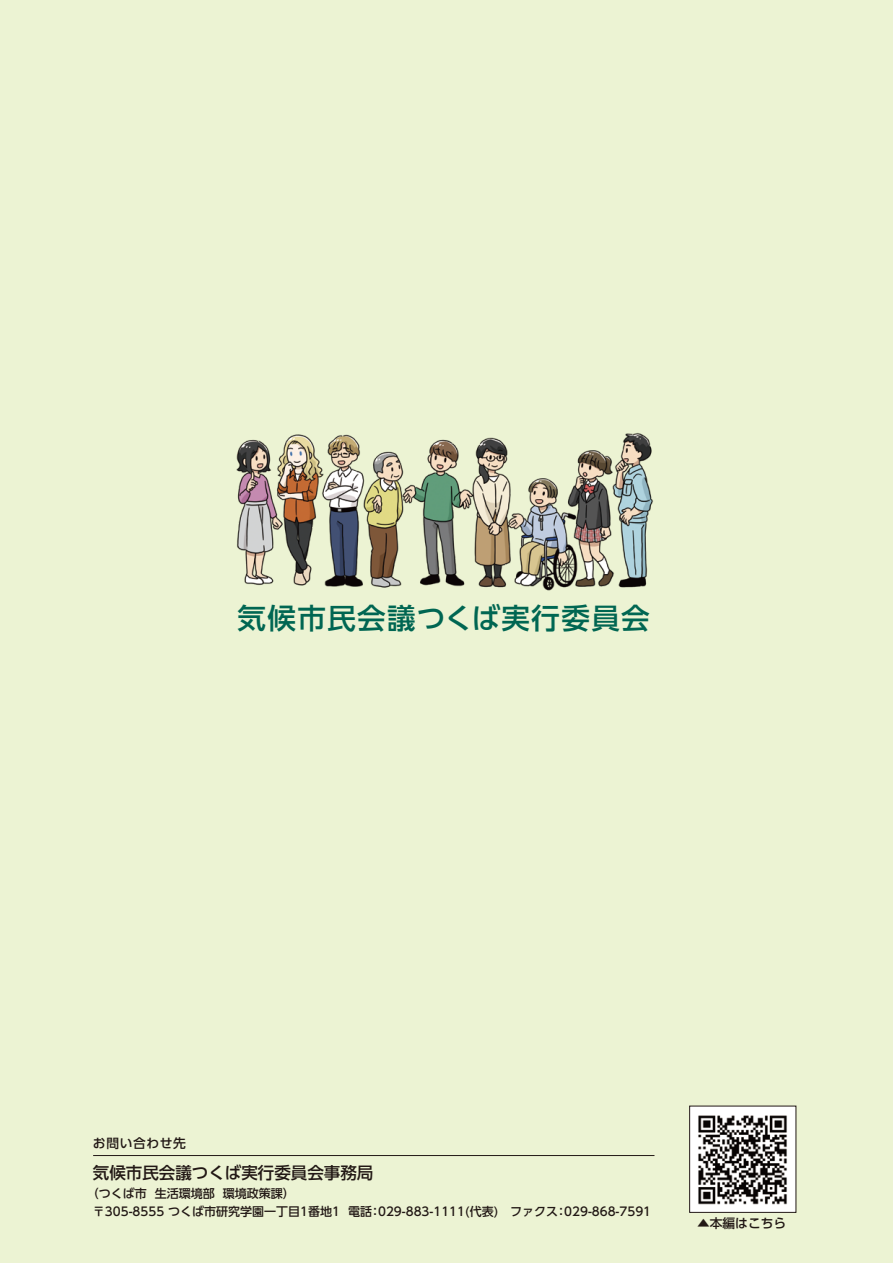
<style>
.page{position:relative;width:893px;height:1263px;background:#ecf3d3}
.page>*{position:absolute;margin:0;border:0;box-sizing:border-box;transform-origin:0 0}
.t1{font:500 28.5px "UD Shin Go Pro";letter-spacing:.05em;color:#006652}
.t2{font:500 16.5px "UD Shin Go Pro";color:#221815}
.t3{font:500 12.75px "UD Shin Go Pro";letter-spacing:.05em;color:#221815}
.t4{font:500 12px/18px "UD Shin Go Pro";color:#221815}
</style>
<div class="page">
<hr style="left:93px;top:1155px;width:561px;height:1px;background:#221815">
<img style="left:691px;top:1108px;width:103px;height:102px">
<img style="left:236px;top:433px;width:417px;height:158px">
<h1 class="t1" style="left:238px;top:595px;width:414px">気候市民会議つくば実行委員会</h1>
<p class="t3" style="left:93px;top:1133px;width:95px">お問い合わせ先</p>
<h2 class="t2" style="left:93px;top:1159px;width:282px">気候市民会議つくば実行委員会事務局</h2>
<p class="t4" style="left:93px;top:1184px;width:560px;text-indent:-6px">（つくば市 生活環境部 環境政策課）<br>〒305-8555 つくば市研究学園一丁目1番地1 電話：029-883-1111(代表)　ファクス：029-868-7591</p>
<p class="t3" style="left:697px;top:1212px;width:91px">▲本編はこちら</p>
</div>
